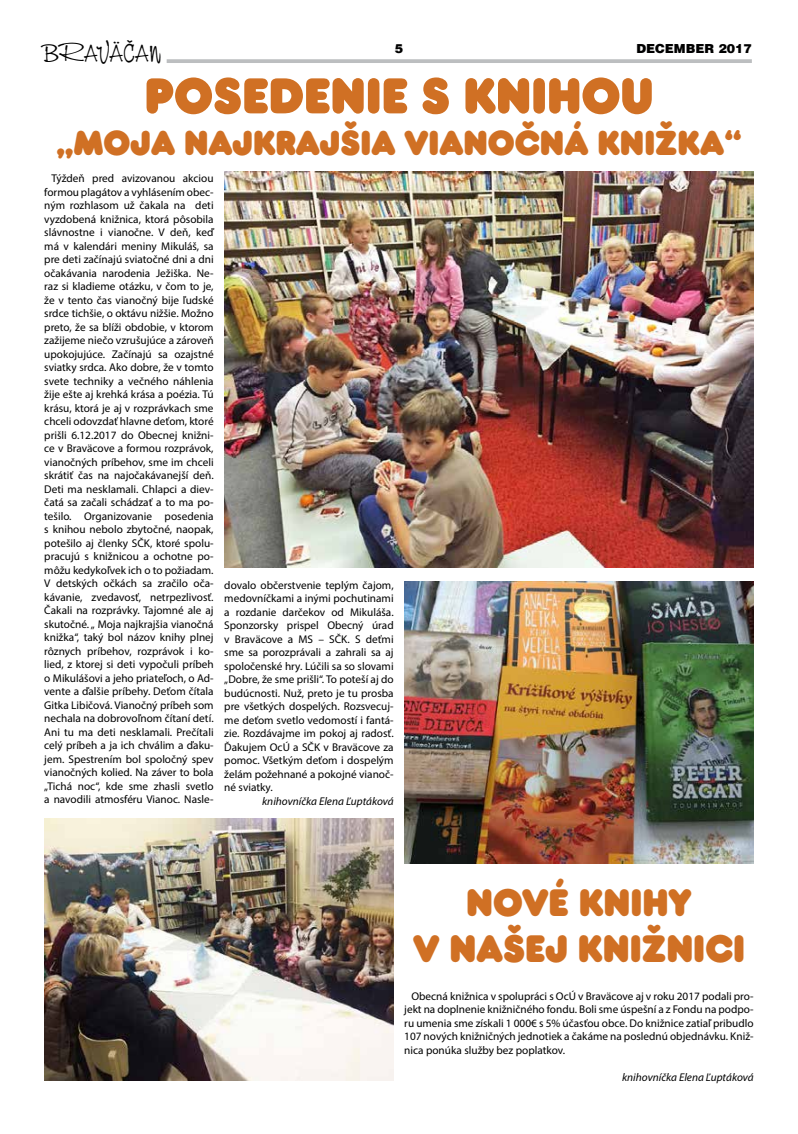
<style>
.page{position:relative;width:798px;height:1134px;background:#fff}
.page>*{position:absolute;margin:0;border:0;box-sizing:border-box;transform-origin:0 0}
.t1{font:52.5px "Frankfurter DEE";color:#d07024}
.t2{font:40px/46px "Frankfurter DEE";color:#d07024;text-align:center}
.t3{font:36.25px "Frankfurter DEE";color:#d07024}
.t4{font:24.5px "Nevison Cas DEE";color:#000;scale:1.09 1}
.t5{font:900 12.5px "Switzerland";color:#000}
.t6{font:11.25px/13.5px "Myriad Pro";color:#000;text-align:justify}
.t7{font:italic 11.25px "Myriad Pro";color:#000}
</style>
<div class="page">
<svg style="left:167px;top:59px;width:584px;height:4px;background:#c0c2c3"></svg>
<img style="left:44px;top:819px;width:349px;height:262px">
<img style="left:224px;top:171px;width:529px;height:397px">
<img style="left:404px;top:581px;width:349px;height:282px">
<h3 class="t4" style="left:43px;top:38px;width:110px">BRAVÄČAN</h3>
<p class="t5" style="left:394px;top:41px;width:10px">5</p>
<p class="t5" style="left:636px;top:41px;width:117px">DECEMBER 2017</p>
<h1 class="t1" style="left:144px;top:64px;width:510px">POSEDENIE S KNIHOU</h1>
<h3 class="t3" style="left:55px;top:121px;width:689px">„MOJA NAJKRAJŠIA VIANOČNÁ KNIŽKA“</h3>
<p class="t6" style="left:44px;top:171px;width:171px;text-indent:7px">Týždeň pred avizovanou akciou formou plagátov a vyhlásením obec&shy;ným rozhlasom už čakala na deti vyzdobená knižnica, ktorá pôsobila slávnostne i vianočne. V deň, keď má v kalendári meniny Mikuláš, sa pre deti začínajú sviatočné dni a dni očakávania narodenia Ježiška. Ne&shy;raz si kladieme otázku, v čom to je, že v tento čas vianočný bije ľudské srdce tichšie, o oktávu nižšie. Možno preto, že sa blíži obdobie, v ktorom zažijeme niečo vzrušujúce a zároveň upokojujúce. Začínajú sa ozajstné sviatky srdca. Ako dobre, že v tomto svete techniky a večného náhlenia žije ešte aj krehká krása a poézia. Tú krásu, ktorá je aj v rozprávkach sme chceli odovzdať hlavne deťom, ktoré prišli 6.12.2017 do Obecnej knižni&shy;ce v Braväcove a formou rozprávok, vianočných príbehov, sme im chceli skrátiť čas na najočakávanejší deň.<br>Deti ma nesklamali. Chlapci a diev&shy;čatá sa začali schádzať a to ma po&shy;tešilo. Organizovanie posedenia s knihou nebolo zbytočné, naopak, potešilo aj členky SČK, ktoré spolu&shy;pracujú s knižnicou a ochotne po&shy;môžu kedykoľvek ich o to požiadam.<br>V detských očkách sa zračilo oča&shy;kávanie, zvedavosť, netrpezlivosť.<br>Čakali na rozprávky. Tajomné ale aj skutočné. „ Moja najkrajšia vianočná knižka“, taký bol názov knihy plnej rôznych príbehov, rozprávok i ko&shy;lied, z ktorej si deti vypočuli príbeh o Mikulášovi a jeho priateľoch, o Ad&shy;vente a ďalšie príbehy. Deťom čítala Gitka Libičová. Vianočný príbeh som nechala na dobrovoľnom čítaní detí.<br>Ani tu ma deti nesklamali. Prečítali celý príbeh a ja ich chválim a ďaku&shy;jem. Spestrením bol spoločný spev vianočných kolied. Na záver to bola „Tichá noc“, kde sme zhasli svetlo a navodili atmosféru Vianoc. Nasle-</p>
<p class="t6" style="left:224px;top:578px;width:171px">dovalo občerstvenie teplým čajom, medovníčkami a inými pochutinami a rozdanie darčekov od Mikuláša.<br>Sponzorsky prispel Obecný úrad v Braväcove a MS – SČK. S deťmi sme sa porozprávali a zahrali sa aj spoločenské hry. Lúčili sa so slovami „Dobre, že sme prišli“. To poteší aj do budúcnosti. Nuž, preto je tu prosba pre všetkých dospelých. Rozsvecuj&shy;me deťom svetlo vedomostí i fantá&shy;zie. Rozdávajme im pokoj aj radosť.<br>Ďakujem OcÚ a SČK v Braväcove za pomoc. Všetkým deťom i dospelým želám požehnané a pokojné vianoč&shy;né sviatky.</p>
<p class="t7" style="left:262px;top:794px;width:133px">knihovníčka Elena Ľuptáková</p>
<h2 class="t2" style="left:413px;top:881px;width:333px">NOVÉ KNIHY<br>V NAŠEJ KNIŽNICI</h2>
<p class="t6" style="left:404px;top:989px;width:351px;text-indent:7px">Obecná knižnica v spolupráci s OcÚ v Braväcove aj v roku 2017 podali pro&shy;jekt na doplnenie knižničného fondu. Boli sme úspešní a z Fondu na podpo&shy;ru umenia sme získali 1 000€ s 5% účasťou obce. Do knižnice zatiaľ pribudlo 107 nových knižničných jednotiek a čakáme na poslednú objednávku. Kniž&shy;nica ponúka služby bez poplatkov.</p>
<p class="t7" style="left:621px;top:1070px;width:133px">knihovníčka Elena Ľuptáková</p>
</div>
